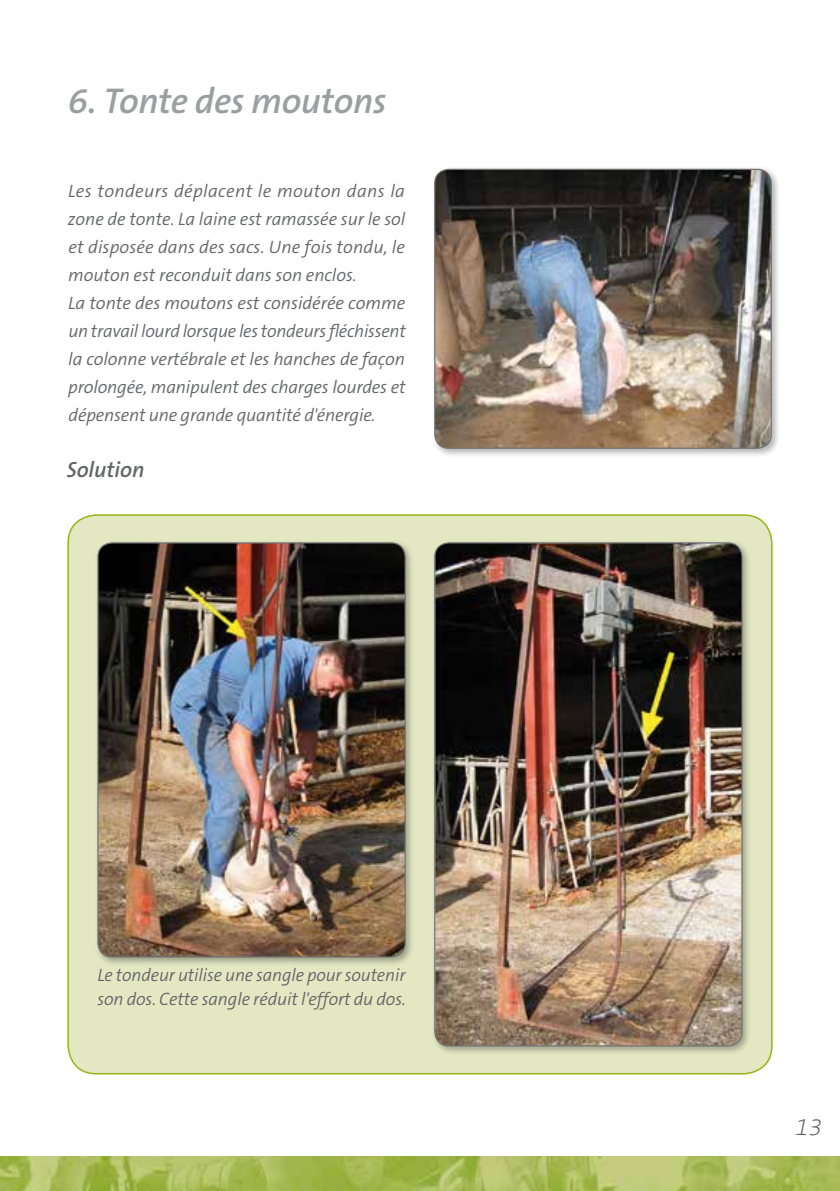
<style>
.page{position:relative;width:840px;height:1191px;background:#fff}
.page>*{position:absolute;margin:0;border:0;box-sizing:border-box;transform-origin:0 0}
.t1{font:italic 600 36px "The Sans B6";letter-spacing:-.01em;color:#9c9e9f}
.t2{font:italic 200 24px "The Sans B2";color:#646567}
.t3{font:italic 600 22px "The Sans B6";color:#646567}
.t4{font:italic 300 18px/28px "The Sans B4";letter-spacing:-.005em;color:#646567}
</style>
<div class="page">
<img style="left:0;top:1157px;width:839px;height:34px">
<div style="left:68px;top:515px;width:703px;height:558px;background:#e3e8c3;border-radius:28px"></div>
<div style="left:94px;top:539px;width:320px;height:427px;background:#000;opacity:.3"></div>
<img style="left:98px;top:543px;width:307px;height:414px">
<div style="left:97px;top:542px;width:308px;height:415px;border:1px solid #707172;border-radius:14px"></div>
<div style="left:430px;top:539px;width:321px;height:516px;background:#000;opacity:.3"></div>
<img style="left:434px;top:543px;width:307px;height:502px">
<div style="left:430px;top:165px;width:350px;height:293px;background:#000;opacity:.3"></div>
<img style="left:434px;top:169px;width:336px;height:279px">
<div style="left:434px;top:169px;width:337px;height:280px;border:1px solid #707172;border-radius:14px"></div>
<h1 class="t1" style="left:68px;top:82px;width:319px">6. Tonte des moutons</h1>
<p class="t4" style="left:68px;top:178px;width:339px">Les tondeurs déplacent le mouton dans la zone de tonte. La laine est ramassée sur le sol et disposée dans des sacs. Une fois tondu, le mouton est reconduit dans son enclos.<br>La tonte des moutons est considérée comme un travail lourd lorsque les tondeurs fléchissent la colonne vertébrale et les hanches de façon prolongée, manipulent des charges lourdes et dépensent une grande quantité d'énergie.</p>
<p class="t3" style="left:67px;top:458px;width:79px">Solution</p>
<p class="t4" style="left:97px;top:964px;width:309px;line-height:24px">Le tondeur utilise une sangle pour soutenir son dos. Cette sangle réduit l'effort du dos.</p>
<h2 class="t2" style="left:795px;top:1114px;width:28px">13</h2>
</div>
